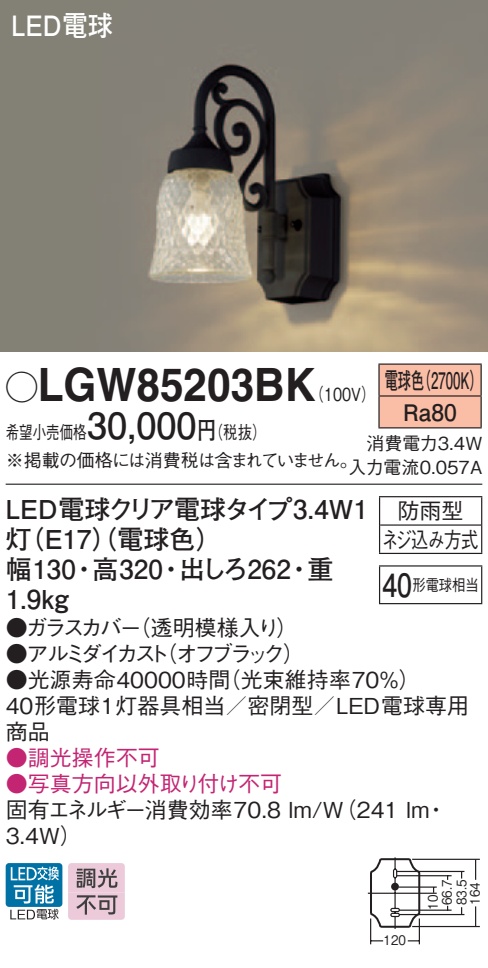
<style>
.page{position:relative;width:488px;height:968px;background:#fff}
.page>*{position:absolute;margin:0;border:0;box-sizing:border-box;transform-origin:0 0}
.t1{font:700 46px "Helvetica LT Std";color:#231f20;scale:.92 1}
.t2{font:700 36px "Futo Go B101 Pro";color:#231f20}
.t3{font:700 32px "Futo Go B101 Pro";color:#231f20;scale:.83 1}
.t4{font:700 28px "Futo Go B101 Pro";color:#fff;scale:.9 1}
.t5{font:700 26px/30px "Futo Go B101 Pro";color:#231f20}
.t6{font:700 22.8px/32px "Futo Go B101 Pro";color:#231f20;scale:.58 1}
.t7{font:500 22px/26px "Gothic BBB Pro";color:#231f20}
.t8{font:500 22px "Gothic BBB Pro";color:#c32573}
.t9{font:500 22px "Gothic BBB Pro";letter-spacing:-.195em;color:#231f20}
.t10{font:500 22px/28.4px "Gothic BBB Pro";letter-spacing:-.045em;color:#231f20;text-align:center}
.t11{font:500 18px/28px "Gothic BBB Pro";letter-spacing:-.04em;color:#231f20;scale:.75 1}
.t12{font:500 18px/24px "Gothic BBB Pro";color:#231f20;text-align:right}
.t13{font:500 18px "Gothic BBB Pro";color:#231f20;scale:.8 1}
.t14{font:500 16px "Gothic BBB Pro";color:#231f20;scale:.83 1}
.t15{font:500 13.2px/14px "Gothic BBB Pro";color:#231f20;scale:.9 1}
.s1{font-family:"Ford Classification 1";font-weight:400;font-size:32px}
.s2{font-family:"Futo Go B101 Pro";font-weight:700;font-size:24px}
</style>
<div class="page">
<hr style="left:368px;top:892px;width:68px;height:2px;background:#231f20">
<hr style="left:398px;top:886px;width:38px;height:2px;background:#231f20">
<hr style="left:396px;top:875px;width:55px;height:1px;background:#231f20">
<hr style="left:396px;top:871px;width:68px;height:1px;background:#231f20">
<hr style="left:412px;top:858px;width:67px;height:2px;background:#231f20">
<hr style="left:412px;top:926px;width:67px;height:1px;background:#231f20">
<hr style="left:399px;top:909px;width:52px;height:2px;background:#231f20">
<hr style="left:399px;top:914px;width:65px;height:1px;background:#231f20">
<svg style="left:475px;top:906px;width:1px;height:20px"></svg>
<svg style="left:475px;top:860px;width:1px;height:20px"></svg>
<svg style="left:369px;top:857px;width:52px;height:87px"></svg>
<img style="left:0;top:0;width:488px;height:351px">
<div style="left:6px;top:863px;width:56px;height:44px;background:#0071a5;border-radius:3px"></div>
<svg style="left:10px;top:866px;width:49px;height:53px"></svg>
<svg style="left:68px;top:863px;width:57px;height:57px"></svg>
<hr style="left:6px;top:483px;width:476px;height:2px;background:#231f20">
<div style="left:379px;top:365px;width:101px;height:62px;background:#fabda6"></div>
<hr style="left:378px;top:363px;width:103px;height:2px;background:#231f20">
<hr style="left:378px;top:365px;width:1px;height:30px;background:#231f20">
<hr style="left:480px;top:365px;width:1px;height:30px;background:#231f20">
<hr style="left:378px;top:395px;width:103px;height:2px;background:#231f20">
<hr style="left:378px;top:396px;width:1px;height:31px;background:#231f20">
<hr style="left:480px;top:396px;width:1px;height:31px;background:#231f20">
<hr style="left:378px;top:427px;width:103px;height:1px;background:#231f20">
<svg style="left:379px;top:497px;width:1px;height:56px"></svg>
<hr style="left:379px;top:496px;width:103px;height:1px;background:#231f20">
<svg style="left:481px;top:497px;width:1px;height:56px"></svg>
<hr style="left:380px;top:524px;width:101px;height:2px;background:#231f20">
<hr style="left:379px;top:553px;width:103px;height:1px;background:#231f20">
<hr style="left:379px;top:566px;width:1px;height:37px;background:#231f20">
<hr style="left:379px;top:565px;width:103px;height:1px;background:#231f20">
<hr style="left:481px;top:566px;width:1px;height:37px;background:#231f20">
<hr style="left:379px;top:603px;width:103px;height:1px;background:#231f20">
<p class="t4" style="left:11px;top:3px;width:114px">LED電球</p>
<h1 class="t1" style="left:6px;top:357px;width:338px"><span class="s1">A</span>LGW85203BK</h1>
<p class="t13" style="left:197px;top:417px;width:88px">（<span class="s2">円</span>税抜(</p>
<p class="t6" style="left:417px;top:361px;width:115px">（2700 (K</p>
<p class="t6" style="left:403px;top:361px;width:94px;text-indent:-19px">電球色<br>Ra80</p>
<p class="t13" style="left:309px;top:380px;width:84px">（100 (V</p>
<h2 class="t2" style="left:87px;top:396px;width:111px">30,000</h2>
<p class="t11" style="left:6px;top:416px;width:471px">希望小売価格<br>※掲載の価格には消費税は含まれていません。</p>
<p class="t5" style="left:6px;top:491px;width:363px">LED電球クリア電球タイプ3.4W1</p>
<p class="t5" style="left:6px;top:521px;width:218px">（灯 E17（）電球色(</p>
<p class="t5" style="left:307px;top:551px;width:27px">重</p>
<p class="t12" style="left:348px;top:429px;width:135px">消費電力3.4W入力電流0.057A</p>
<p class="t10" style="left:381px;top:494px;width:98px">防雨型<br>ネジ込み方式</p>
<p class="t14" style="left:412px;top:572px;width:81px">形電球相当</p>
<p class="t5" style="left:6px;top:551px;width:72px">幅130<br>1.9kg</p>
<p class="t5" style="left:92px;top:551px;width:72px">高320</p>
<p class="t5" style="left:179px;top:551px;width:113px">出しろ262</p>
<p class="t5" style="left:71px;top:551px;width:27px">・</p>
<p class="t5" style="left:158px;top:551px;width:27px">・</p>
<p class="t5" style="left:286px;top:551px;width:27px">・</p>
<h3 class="t3" style="left:382px;top:559px;width:37px">40</h3>
<p class="t7" style="left:129px;top:611px;width:152px">（透明模様入り</p>
<p class="t7" style="left:276px;top:611px;width:23px">(</p>
<p class="t7" style="left:6px;top:611px;width:138px">●ガラスカバー</p>
<p class="t7" style="left:155px;top:637px;width:151px">（オフブラック(</p>
<p class="t9" style="left:6px;top:635px;width:165px">●アルミダイカスト</p>
<p class="t7" style="left:219px;top:663px;width:203px">（光束維持率70％(</p>
<p class="t7" style="left:6px;top:663px;width:464px">●光源寿命40000時間<br>40形電球1灯器具相当／密閉型／LED電球専用商品</p>
<p class="t8" style="left:6px;top:739px;width:155px">●調光操作不可</p>
<p class="t8" style="left:6px;top:765px;width:278px">●写真方向以外取り付け不可</p>
<p class="t7" style="left:425px;top:793px;width:23px">・</p>
<p class="t7" style="left:6px;top:793px;width:425px">固有エネルギー消費効率70.8 lm （W/ 241 lm<br>3.4W(</p>
<p class="t15" style="left:383px;top:931px;width:26px">120</p>
<p class="t15" style="left:424px;top:905px;width:30px;text-indent:-5px;rotate:-90deg">10<br>66.7<br>83.5<br>164</p>
</div>
